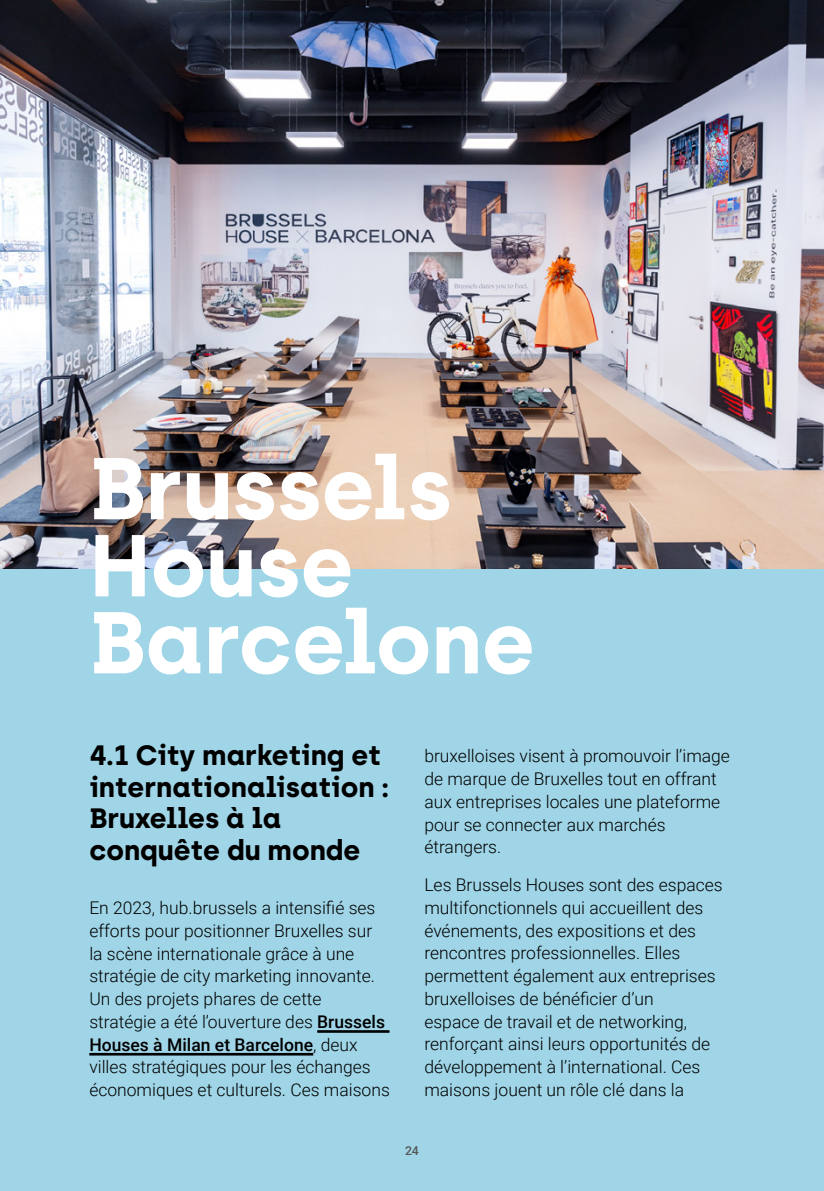
<style>
.page{position:relative;width:824px;height:1191px;background:#fff}
.page>*{position:absolute;margin:0;border:0;box-sizing:border-box;transform-origin:0 0}
.t1{font:700 87.5px/77px "Archia";color:#fff}
.t2{font:700 28px/31.5px "Archia";color:#000}
.t3{font:300 17.5px/22.8px "Roboto";color:#000}
.t4{font:500 12.25px "Roboto";color:#575756}
.s1{font-weight:500}
</style>
<div class="page">
<div style="left:0;top:0;width:823px;height:1191px;background:#9fd5e7"></div>
<hr style="left:317px;top:1030px;width:72px;height:2px;background:#000">
<hr style="left:89px;top:1053px;width:224px;height:2px;background:#000">
<img style="left:0;top:0;width:823px;height:568px">
<h1 class="t1" style="left:89px;top:448px;width:447px">Brussels<br>House<br>Barcelone</h1>
<h2 class="t2" style="left:89px;top:739px;width:301px">4.1 City marketing et internationalisation :<br>Bruxelles à la conquête du monde</h2>
<p class="t3" style="left:89px;top:896px;width:302px">En 2023, hub.brussels a intensifié ses efforts pour positionner Bruxelles sur la scène internationale grâce à une stratégie de city marketing innovante.<br>Un des projets phares de cette stratégie a été l’ouverture des <span class="s1">Brussels Houses à Milan et Barcelone</span>, deux villes stratégiques pour les échanges économiques et culturels. Ces maisons</p>
<p class="t3" style="left:424px;top:744px;width:307px">bruxelloises visent à promouvoir l’image de marque de Bruxelles tout en offrant aux entreprises locales une plateforme pour se connecter aux marchés étrangers.</p>
<p class="t3" style="left:424px;top:873px;width:300px">Les Brussels Houses sont des espaces multifonctionnels qui accueillent des événements, des expositions et des rencontres professionnelles. Elles permettent également aux entreprises bruxelloises de bénéficier d’un<br>espace de travail et de networking, renforçant ainsi leurs opportunités de développement à l’international. Ces maisons jouent un rôle clé dans la</p>
<p class="t4" style="left:405px;top:1141px;width:15px">24</p>
</div>
